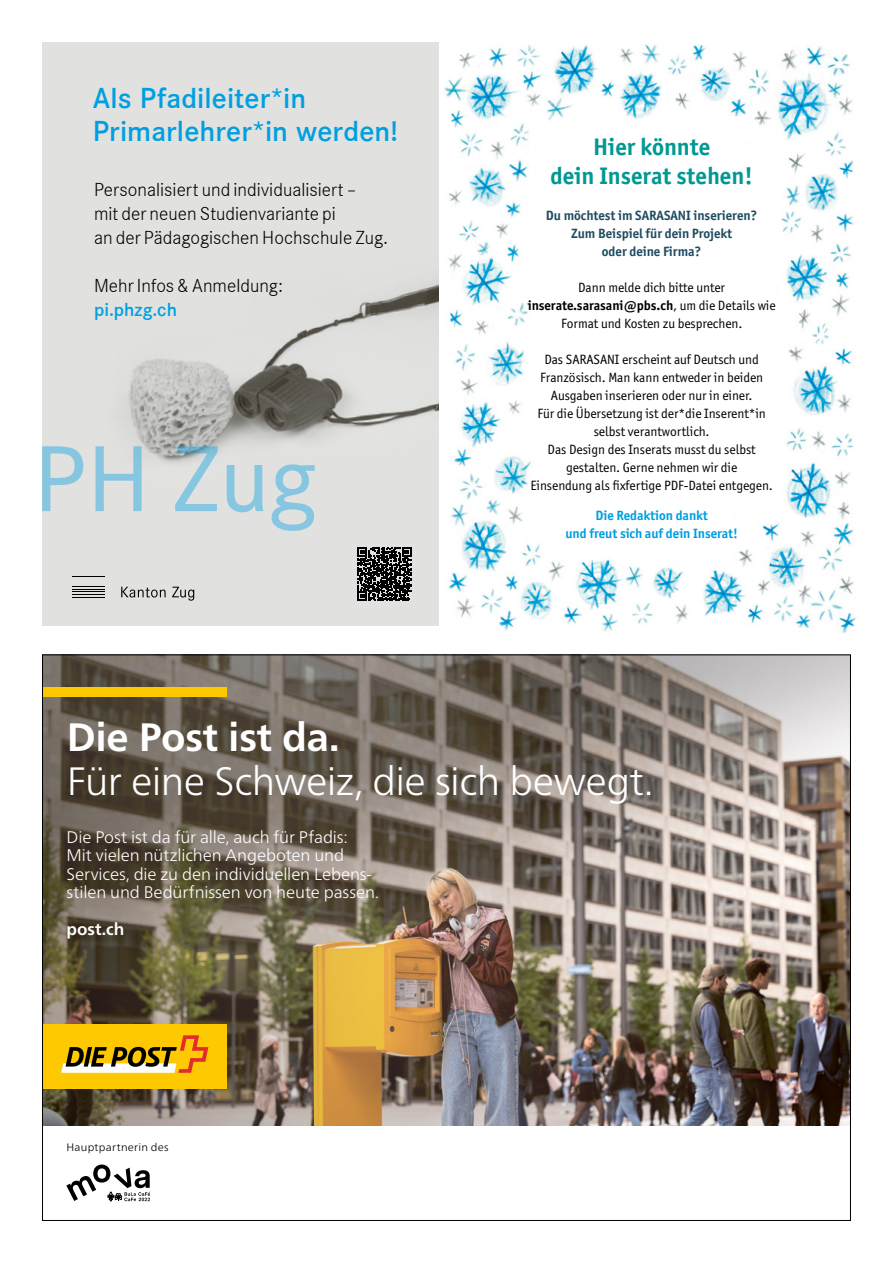
<style>
.page{position:relative;width:893px;height:1263px;background:#fff}
.page>*{position:absolute;margin:0;border:0;box-sizing:border-box;transform-origin:0 0}
.t1{font:300 39.6px "Frutiger Neue LT Pro";letter-spacing:-.015em;color:#fff}
.t2{font:700 39.6px "Frutiger Neue LT Pro";letter-spacing:-.005em;color:#fff}
.t3{font:600 30px/33px "Corporate S";letter-spacing:.005em;color:#009fe0}
.t4{font:700 24px/28.8px "Officina Sans ITC Pro";color:#009892;text-align:center}
.t5{font:300 19.5px/24px "Corporate S";color:#000}
.t6{font:600 19.5px "Corporate S";color:#009fe0}
.t7{font:300 16.8px/18.5px "Frutiger Neue LT Pro";letter-spacing:-.01em;color:#fff}
.t8{font:700 16.8px "Frutiger Neue LT Pro";color:#fff}
.t9{font:13.5px/18px "Officina Sans ITC Pro";letter-spacing:-.005em;color:#000;text-align:center}
.t10{font:700 13.5px/18px "Officina Sans ITC Pro";letter-spacing:-.005em;color:#204d62;text-align:center}
.t11{font:700 13.5px/18px "Officina Sans ITC Pro";letter-spacing:-.005em;color:#009fe0;text-align:center}
.t12{font:300 10.8px "Frutiger Neue LT Pro";letter-spacing:.02em;color:#000}
.s1{font-weight:700}
</style>
<div class="page">
<img style="left:42px;top:43px;width:397px;height:582px">
<hr style="left:73px;top:576px;width:32px;height:1px;background:#000">
<hr style="left:73px;top:587px;width:32px;height:1px;background:#000">
<hr style="left:73px;top:589px;width:32px;height:1px;background:#000">
<hr style="left:73px;top:592px;width:32px;height:1px;background:#000">
<hr style="left:73px;top:594px;width:32px;height:1px;background:#000">
<hr style="left:73px;top:597px;width:32px;height:1px;background:#000">
<svg style="left:121px;top:587px;width:73px;height:14px"></svg>
<svg style="left:42px;top:446px;width:273px;height:85px;background:#c9d8de"></svg>
<svg style="left:358px;top:547px;width:53px;height:54px;background:#3a3a3a"></svg>
<img style="left:444px;top:44px;width:413px;height:589px">
<img style="left:44px;top:656px;width:805px;height:470px">
<div style="left:43px;top:687px;width:184px;height:9px;background:#fec900"></div>
<div style="left:43px;top:1025px;width:184px;height:64px;background:#fec900"></div>
<svg style="left:61px;top:1035px;width:147px;height:38px"></svg>
<svg style="left:66px;top:1164px;width:84px;height:37px"></svg>
<h2 class="t3" style="left:93px;top:80px;width:307px">Als Pfadileiter*in<br>Primarlehrer*in werden!</h2>
<h3 class="t5" style="left:94px;top:177px;width:296px">Personalisiert und individualisiert –<br>mit der neuen Studienvariante pi<br>an der Pädagogischen Hochschule Zug.</h3>
<h3 class="t5" style="left:94px;top:273px;width:191px">Mehr Infos &amp; Anmeldung:</h3>
<h3 class="t6" style="left:94px;top:296px;width:85px">pi.phzg.ch</h3>
<h3 class="t4" style="left:550px;top:132px;width:204px">Hier könnte<br>dein Inserat stehen!</h3>
<p class="t10" style="left:546px;top:206px;width:213px">Du möchtest im SARASANI inserieren?<br>Zum Beispiel für dein Projekt<br>oder deine Firma?</p>
<p class="t9" style="left:528px;top:278px;width:249px">Dann melde dich bitte unter <span class="s1">inserate.sarasani@pbs.ch</span>, um die Details wie<br>Format und Kosten zu besprechen.</p>
<p class="t9" style="left:530px;top:350px;width:244px">Das SARASANI erscheint auf Deutsch und Französisch. Man kann entweder in beiden Ausgaben inserieren oder nur in einer.<br>Für die Übersetzung ist der*die Inserent*in selbst verantwortlich.<br>Das Design des Inserats musst du selbst gestalten. Gerne nehmen wir die<br>Einsendung als fixfertige PDF-Datei entgegen.</p>
<p class="t11" style="left:565px;top:506px;width:174px">Die Redaktion dankt<br>und freut sich auf dein Inserat!</p>
<h1 class="t2" style="left:67px;top:714px;width:274px">Die Post ist da.</h1>
<h1 class="t1" style="left:67px;top:757px;width:588px">Für eine Schweiz, die sich bewegt.</h1>
<p class="t7" style="left:67px;top:828px;width:314px">Die Post ist da für alle, auch für Pfadis:<br>Mit vielen nützlichen Angeboten und Services, die zu den individuellen Lebens&shy;stilen und Bedürfnissen von heute passen.</p>
<p class="t8" style="left:67px;top:919px;width:59px">post.ch</p>
<p class="t12" style="left:67px;top:1140px;width:104px">Hauptpartnerin des</p>
</div>
